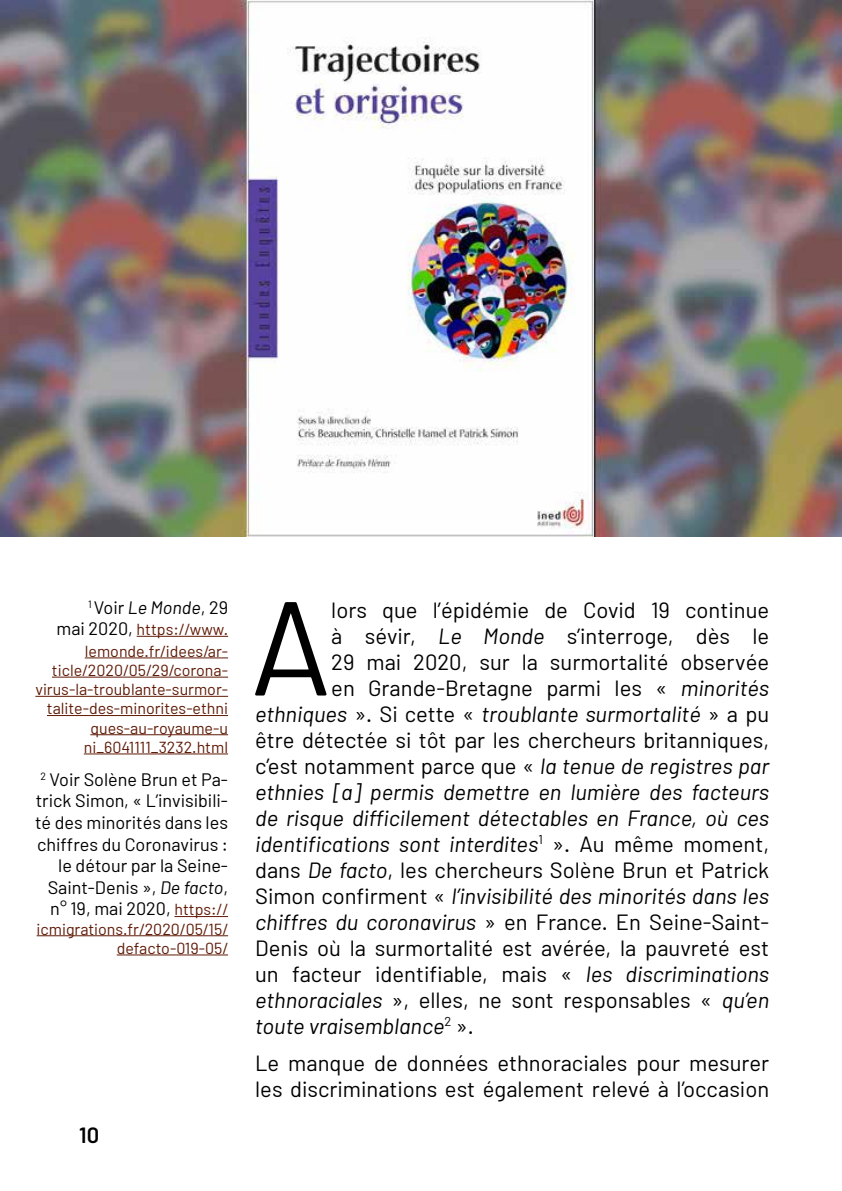
<style>
.page{position:relative;width:842px;height:1191px;background:#fff}
.page>*{position:absolute;margin:0;border:0;box-sizing:border-box;transform-origin:0 0}
.t1{font:133.4px "Barlow";color:#000}
.t2{font:22px/26px "Barlow";color:#000}
.t3{font:italic 22px "Barlow";color:#000}
.t4{font:600 22px "Barlow";color:#000}
.t5{font:18px/21.6px "Barlow";color:#000;text-align:right}
.t6{font:16px/19.2px "Barlow";color:#601a06;text-align:right}
.s1{font-style:italic}
.s2{font-size:18px;color:#000}
.s3{font-size:16px;color:#601a06}
.s4{font-style:normal}
</style>
<div class="page">
<img style="left:0;top:0;width:842px;height:536px">
<hr style="left:137px;top:636px;width:91px;height:1px;background:#601a06">
<hr style="left:85px;top:657px;width:143px;height:1px;background:#601a06">
<hr style="left:52px;top:676px;width:176px;height:1px;background:#601a06">
<hr style="left:35px;top:696px;width:193px;height:1px;background:#601a06">
<hr style="left:47px;top:715px;width:181px;height:1px;background:#601a06">
<hr style="left:90px;top:734px;width:138px;height:1px;background:#601a06">
<hr style="left:84px;top:753px;width:144px;height:1px;background:#601a06">
<hr style="left:174px;top:916px;width:54px;height:1px;background:#601a06">
<hr style="left:37px;top:935px;width:191px;height:1px;background:#601a06">
<hr style="left:117px;top:954px;width:111px;height:1px;background:#601a06">
<p class="t5" style="left:88px;top:596px;width:141px"><sup>1</sup> Voir <span class="s1">Le Monde</span>, 29</p>
<p class="t6" style="left:57px;top:618px;width:173px;line-height:21.6px"><span class="s2">mai 2020,</span> https://www. lemonde.fr/idees/ar-</p>
<p class="t6" style="left:35px;top:660px;width:194px">ticle/2020/05/29/corona&shy;virus-la-troublante-surmor&shy;talite-des-minorites-ethni ques-au-royaume-u ni_6041111_3232.html</p>
<p class="t5" style="left:35px;top:768px;width:195px"><sup>2</sup> Voir Solène Brun et Pa&shy;trick Simon, « L’invisibili&shy;té des minorités dans les chiffres du Coronavirus : le détour par la Seine-<br>Saint-Denis », <span class="s1">De facto</span>, n° 19, mai 2020, <span class="s3">https://</span></p>
<p class="t6" style="left:37px;top:918px;width:193px">icmigrations.fr/2020/05/15/ defacto-019-05/</p>
<p class="t4" style="left:79px;top:1121px;width:21px">10</p>
<h1 class="t1" style="left:250px;top:565px;width:82px">A</h1>
<p class="t2" style="left:331px;top:596px;width:439px">lors que l’épidémie de Covid 19 continue</p>
<p class="t2" style="left:331px;top:622px;width:439px">à sévir, <span class="s1">Le Monde</span> s’interroge, dès le</p>
<p class="t2" style="left:331px;top:648px;width:439px">29 mai 2020, sur la surmortalité observée</p>
<p class="t2" style="left:331px;top:674px;width:439px">en Grande-Bretagne parmi les « <span class="s1">minorités</span></p>
<p class="t3" style="left:255px;top:700px;width:516px">ethniques <span class="s4">». Si cette «</span> troublante surmortalité <span class="s4">» a pu</span></p>
<p class="t2" style="left:255px;top:726px;width:516px">être détectée si tôt par les chercheurs britanniques,</p>
<p class="t2" style="left:255px;top:752px;width:516px">c’est notamment parce que « <span class="s1">la tenue de registres par</span></p>
<p class="t3" style="left:255px;top:778px;width:515px">ethnies [a] permis demettre en lumière des facteurs</p>
<p class="t3" style="left:255px;top:804px;width:516px">de risque difficilement détectables en France, où ces</p>
<p class="t3" style="left:255px;top:830px;width:515px">identifications sont interdites<sup>1</sup> <span class="s4">». Au même moment,</span></p>
<p class="t2" style="left:255px;top:856px;width:516px">dans <span class="s1">De facto</span>, les chercheurs Solène Brun et Patrick</p>
<p class="t3" style="left:255px;top:882px;width:515px"><span class="s4">Simon confirment «</span> l’invisibilité des minorités dans les</p>
<p class="t2" style="left:255px;top:908px;width:515px"><span class="s1">chiffres du coronavirus</span> » en France. En Seine-Saint-</p>
<p class="t2" style="left:255px;top:934px;width:515px">Denis où la surmortalité est avérée, la pauvreté est</p>
<p class="t2" style="left:255px;top:960px;width:516px">un facteur identifiable, mais « <span class="s1">les discriminations</span></p>
<p class="t2" style="left:255px;top:986px;width:516px"><span class="s1">ethnoraciales</span> », elles, ne sont responsables « <span class="s1">qu’en</span></p>
<p class="t3" style="left:255px;top:1012px;width:220px">toute vraisemblance<sup>2</sup> <span class="s4">».</span></p>
<p class="t2" style="left:255px;top:1049px;width:516px">Le manque de données ethnoraciales pour mesurer les discriminations est également relevé à l’occasion</p>
</div>
